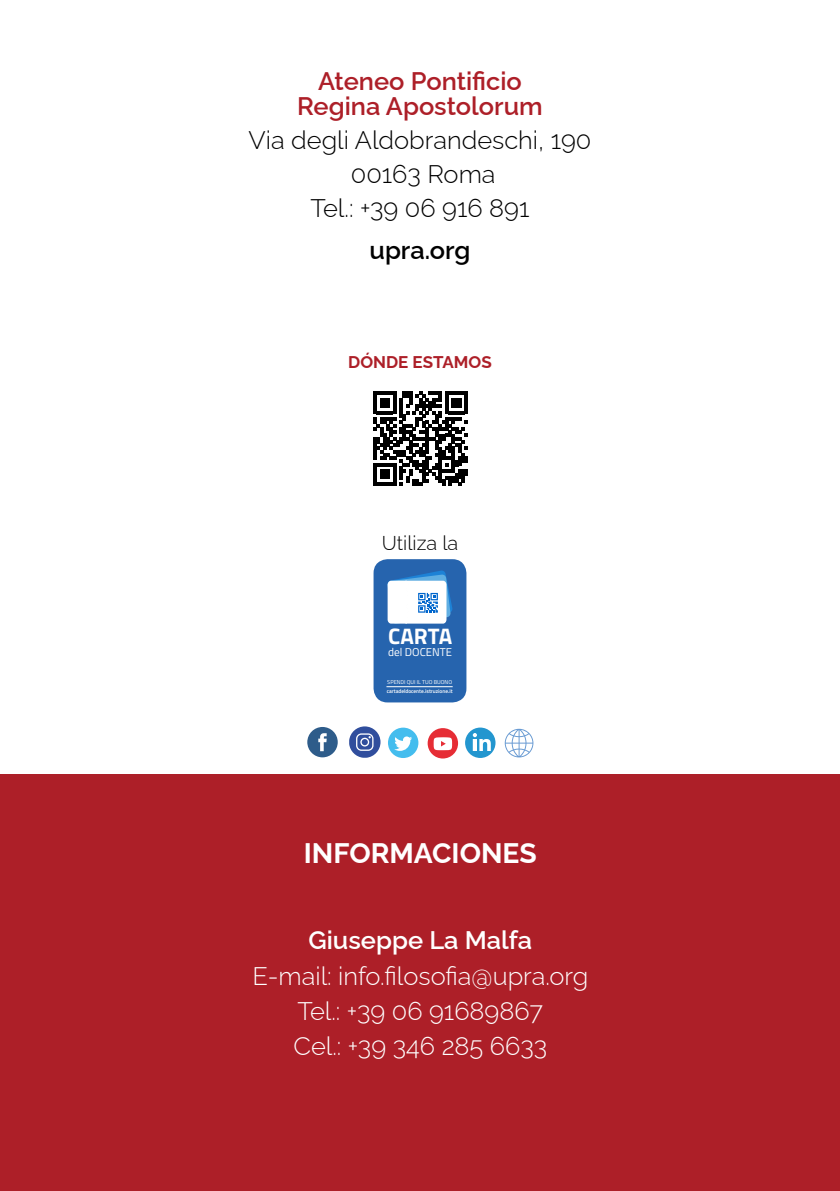
<style>
.page{position:relative;width:840px;height:1191px;background:#fff}
.page>*{position:absolute;margin:0;border:0;box-sizing:border-box;transform-origin:0 0}
.t1{font:700 28.2px "Raleway";color:#fff}
.t2{font:300 25.4px/35.2px "Raleway";color:#fff;text-align:center}
.t3{font:300 25.4px/33.8px "Raleway";color:#000;text-align:center}
.t4{font:600 25.4px/25.4px "Raleway";color:#ad1f28;text-align:center}
.t5{font:600 25.4px "Raleway";color:#fff}
.t6{font:600 25.4px "Raleway";color:#000}
.t7{font:700 22.4px "Titillium Web";color:#fff}
.t8{font:300 20px "Raleway";color:#000}
.t9{font:700 17px "Raleway";color:#ad1f28}
.t10{font:11.4px "Titillium Web";color:#fff}
.t11{font:5.6px "Titillium Web";color:#fff}
.t12{font:600 5.4px "Titillium Web";color:#fff}
</style>
<div class="page">
<div style="left:0;top:774px;width:839px;height:417px;background:#ad1f28"></div>
<svg style="left:373px;top:391px;width:94px;height:95px"></svg>
<div style="left:307px;top:727px;width:30px;height:30px;background:#2e5c8a;border-radius:50%"></div>
<svg style="left:318px;top:733px;width:8px;height:18px"></svg>
<div style="left:388px;top:727px;width:30px;height:31px;background:#44bdee;border-radius:50%"></div>
<svg style="left:394px;top:736px;width:18px;height:15px"></svg>
<div style="left:465px;top:727px;width:30px;height:31px;background:#2396cf;border-radius:50%"></div>
<svg style="left:472px;top:733px;width:18px;height:18px"></svg>
<div style="left:427px;top:728px;width:31px;height:30px;background:#e62d35;border-radius:50%"></div>
<svg style="left:504px;top:729px;width:29px;height:28px"></svg>
<div style="left:349px;top:726px;width:31px;height:31px;background:#304e9d;border-radius:15px"></div>
<svg style="left:356px;top:733px;width:17px;height:18px"></svg>
<svg style="left:433px;top:737px;width:19px;height:13px"></svg>
<div style="left:373px;top:559px;width:93px;height:143px;background:#2664ae;border-radius:14px"></div>
<svg style="left:387px;top:570px;width:65px;height:54px;background:#b3cfea"></svg>
<hr style="left:386px;top:686px;width:66px;height:1px;background:#fff">
<p class="t4" style="left:297px;top:65px;width:247px">Ateneo Pontificio<br>Regina Apostolorum</p>
<p class="t3" style="left:248px;top:121px;width:344px">Via degli Aldobrandeschi, 190<br>00163 Roma<br>Tel.: +39 06 916 891</p>
<p class="t6" style="left:369px;top:230px;width:102px">upra.org</p>
<p class="t9" style="left:348px;top:348px;width:145px">DÓNDE ESTAMOS</p>
<p class="t8" style="left:381px;top:526px;width:78px">Utiliza la</p>
<p class="t7" style="left:388px;top:619px;width:66px">CARTA</p>
<p class="t11" style="left:387px;top:677px;width:66px">SPENDI QUI IL TUO BUONO</p>
<p class="t12" style="left:386px;top:687px;width:67px">cartadeldocente.istruzione.it</p>
<p class="t10" style="left:388px;top:643px;width:65px">del DOCENTE</p>
<p class="t1" style="left:304px;top:830px;width:234px">INFORMACIONES</p>
<p class="t5" style="left:308px;top:920px;width:225px">Giuseppe La Malfa</p>
<p class="t2" style="left:252px;top:955px;width:337px">E-mail: info.filosofia@upra.org<br>Tel.: +39 06 91689867<br>Cel.: +39 346 285 6633</p>
</div>
